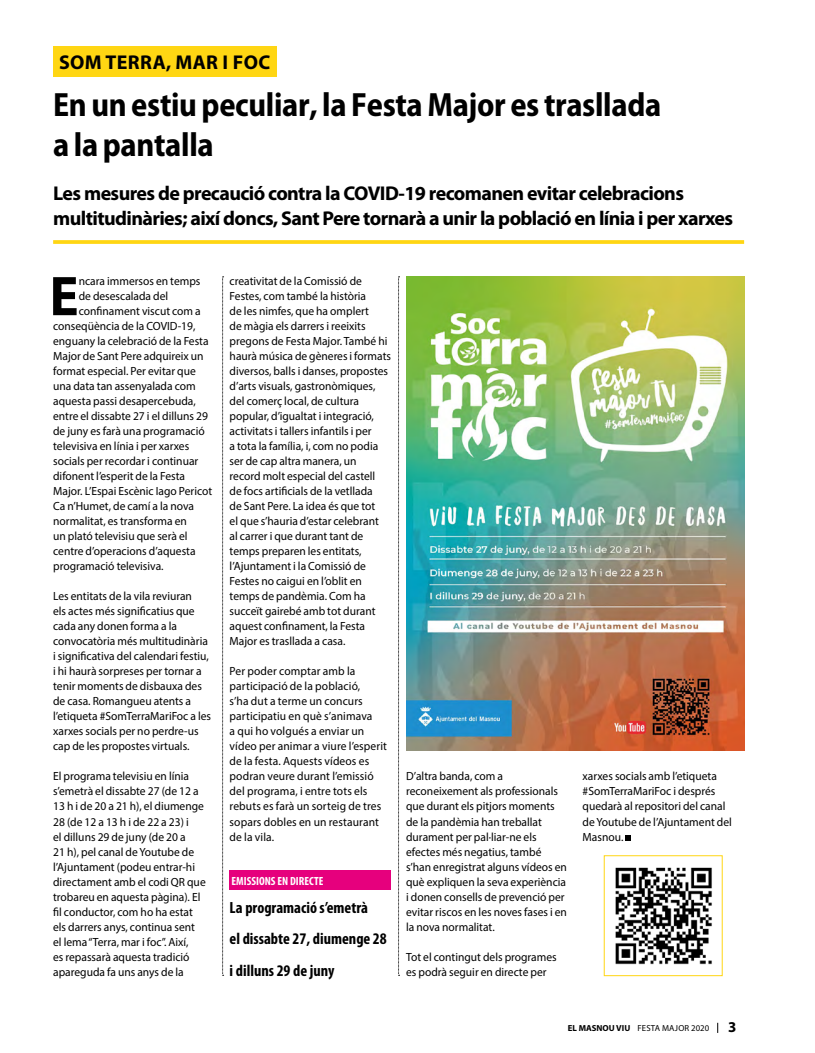
<style>
.page{position:relative;width:815px;height:1053px;background:#fff}
.page>*{position:absolute;margin:0;border:0;box-sizing:border-box;transform-origin:0 0}
.TEXTO{font:700 56.38px "Myriad Pro";color:#000}
.TEXTO-2{font:700 semi-condensed 33.75px/39.8px "Myriad Pro";letter-spacing:-.01em;color:#000}
.parrafo02{font:700 20px/25px "Myriad Pro";letter-spacing:-.03em;color:#000}
.parrafo02-2{font:700 20px "Myriad Pro";letter-spacing:.02em;color:#000}
.parrafo02-3{font:700 condensed 16.25px/31.4px "Myriad Pro";color:#000}
.t1{font:700 15px "Myriad Pro";color:#000}
.TEXTO-3{font:11.88px/15px "Myriad Pro";color:#000}
.parrafo02-4{font:700 condensed 11.88px "Myriad Pro";color:#fff}
.t2{font:8.75px "Myriad Pro";letter-spacing:.02em;color:#000}
.s1{font-weight:700}
</style>
<div class="page">
<div style="left:53px;top:46px;width:223px;height:31px;background:#ffd613"></div>
<svg style="left:53px;top:240px;width:691px;height:4px;background:#ffd821"></svg>
<svg style="left:625px;top:835px;width:6px;height:5px"></svg>
<img style="left:615px;top:867px;width:97px;height:98px">
<div style="left:230px;top:870px;width:161px;height:20px;background:#e6007d"></div>
<svg style="left:222px;top:276px;width:2px;height:699px"></svg>
<svg style="left:398px;top:276px;width:2px;height:699px"></svg>
<img style="left:406px;top:276px;width:338px;height:474px">
<p class="parrafo02-2" style="left:59px;top:51px;width:213px">SOM TERRA, MAR I FOC</p>
<p class="TEXTO-2" style="left:53px;top:85px;width:610px">En un estiu peculiar, la Festa Major es trasllada a la pantalla</p>
<p class="parrafo02" style="left:53px;top:181px;width:682px">Les mesures de precaució contra la COVID-19 recomanen evitar celebracions multitudinàries; així doncs, Sant Pere tornarà a unir la població en línia i per xarxes</p>
<p class="TEXTO" style="left:49px;top:264px;width:31px">E</p>
<p class="TEXTO-3" style="left:79px;top:273px;width:123px">ncara immersos en temps</p>
<p class="TEXTO-3" style="left:79px;top:288px;width:91px">de desescalada del</p>
<p class="TEXTO-3" style="left:79px;top:303px;width:124px">confinament viscut com a</p>
<p class="TEXTO-3" style="left:53px;top:318px;width:144px">conseqüència de la COVID-19,</p>
<p class="TEXTO-3" style="left:53px;top:333px;width:157px">enguany la celebració de la Festa</p>
<p class="TEXTO-3" style="left:53px;top:348px;width:152px">Major de Sant Pere adquireix un</p>
<p class="TEXTO-3" style="left:53px;top:363px;width:144px">format especial. Per evitar que</p>
<p class="TEXTO-3" style="left:53px;top:378px;width:144px">una data tan assenyalada com</p>
<p class="TEXTO-3" style="left:53px;top:393px;width:144px">aquesta passi desapercebuda,</p>
<p class="TEXTO-3" style="left:53px;top:408px;width:156px">entre el dissabte 27 i el dilluns 29</p>
<p class="TEXTO-3" style="left:53px;top:423px;width:153px">de juny es farà una programació</p>
<p class="TEXTO-3" style="left:53px;top:438px;width:138px">televisiva en línia i per xarxes</p>
<p class="TEXTO-3" style="left:53px;top:453px;width:147px">socials per recordar i continuar</p>
<p class="TEXTO-3" style="left:53px;top:468px;width:134px">difonent l’esperit de la Festa</p>
<p class="TEXTO-3" style="left:53px;top:483px;width:161px">Major. L’Espai Escènic Iago Pericot</p>
<p class="TEXTO-3" style="left:53px;top:498px;width:143px">Ca n’Humet, de camí a la nova</p>
<p class="TEXTO-3" style="left:53px;top:513px;width:135px">normalitat, es transforma en</p>
<p class="TEXTO-3" style="left:53px;top:528px;width:136px">un plató televisiu que serà el</p>
<p class="TEXTO-3" style="left:53px;top:543px;width:144px">centre d’operacions d’aquesta</p>
<p class="TEXTO-3" style="left:53px;top:558px;width:112px">programació televisiva.</p>
<p class="TEXTO-3" style="left:53px;top:588px;width:159px">Les entitats de la vila reviuran<br>els actes més significatius que cada any donen forma a la convocatòria més multitudinària i significativa del calendari festiu, i hi haurà sorpreses per tornar a tenir moments de disbauxa des de casa. Romangueu atents a l’etiqueta #SomTerraMariFoc a les xarxes socials per no perdre-us cap de les propostes virtuals.</p>
<p class="TEXTO-3" style="left:53px;top:768px;width:154px">El programa televisiu en línia s’emetrà el dissabte 27 (de 12 a<br>13 h i de 20 a 21 h), el diumenge<br>28 (de 12 a 13 h i de 22 a 23) i<br>el dilluns 29 de juny (de 20 a<br>21 h), pel canal de Youtube de l’Ajuntament (podeu entrar-hi directament amb el codi QR que trobareu en aquesta pàgina). El fil conductor, com ho ha estat els darrers anys, continua sent el lema “Terra, mar i foc”. Així,<br>es repassarà aquesta tradició apareguda fa uns anys de la</p>
<p class="TEXTO-3" style="left:230px;top:273px;width:163px">creativitat de la Comissió de<br>Festes, com també la història<br>de les nimfes, que ha omplert<br>de màgia els darrers i reeixits pregons de Festa Major. També hi haurà música de gèneres i formats diversos, balls i danses, propostes d’arts visuals, gastronòmiques, del comerç local, de cultura popular, d’igualtat i integració, activitats i tallers infantils i per<br>a tota la família, i, com no podia ser de cap altra manera, un<br>record molt especial del castell<br>de focs artificials de la vetllada<br>de Sant Pere. La idea és que tot<br>el que s’hauria d’estar celebrant<br>al carrer i que durant tant de temps preparen les entitats, l’Ajuntament i la Comissió de<br>Festes no caigui en l’oblit en temps de pandèmia. Com ha succeït gairebé amb tot durant aquest confinament, la Festa<br>Major es trasllada a casa.</p>
<p class="TEXTO-3" style="left:230px;top:663px;width:159px">Per poder comptar amb la participació de la població,<br>s’ha dut a terme un concurs participatiu en què s’animava<br>a qui ho volgués a enviar un vídeo per animar a viure l’esperit de la festa. Aquests vídeos es podran veure durant l’emissió del programa, i entre tots els rebuts es farà un sorteig de tres sopars dobles en un restaurant de la vila.</p>
<p class="parrafo02-4" style="left:232px;top:874px;width:93px">EMISSIONS EN DIRECTE</p>
<p class="parrafo02-3" style="left:230px;top:891px;width:159px">La programació s’emetrà<br>el dissabte 27, diumenge 28 i dilluns 29 de juny</p>
<p class="TEXTO-3" style="left:406px;top:768px;width:162px">D’altra banda, com a reconeixement als professionals que durant els pitjors moments de la pandèmia han treballat durament per pal·liar-ne els efectes més negatius, també s’han enregistrat alguns vídeos en què expliquen la seva experiència i donen consells de prevenció per evitar riscos en les noves fases i en la nova normalitat.</p>
<p class="TEXTO-3" style="left:406px;top:948px;width:152px">Tot el contingut dels programes es podrà seguir en directe per</p>
<p class="TEXTO-3" style="left:583px;top:768px;width:151px">xarxes socials amb l’etiqueta #SomTerraMariFoc i després quedarà al repositori del canal de Youtube de l’Ajuntament del<br>Masnou.</p>
<p class="t2" style="left:568px;top:1022px;width:143px"><span class="s1">EL MASNOU VIU</span> FESTA MAJOR 2020</p>
<p class="t1" style="left:728px;top:1018px;width:10px">3</p>
</div>
